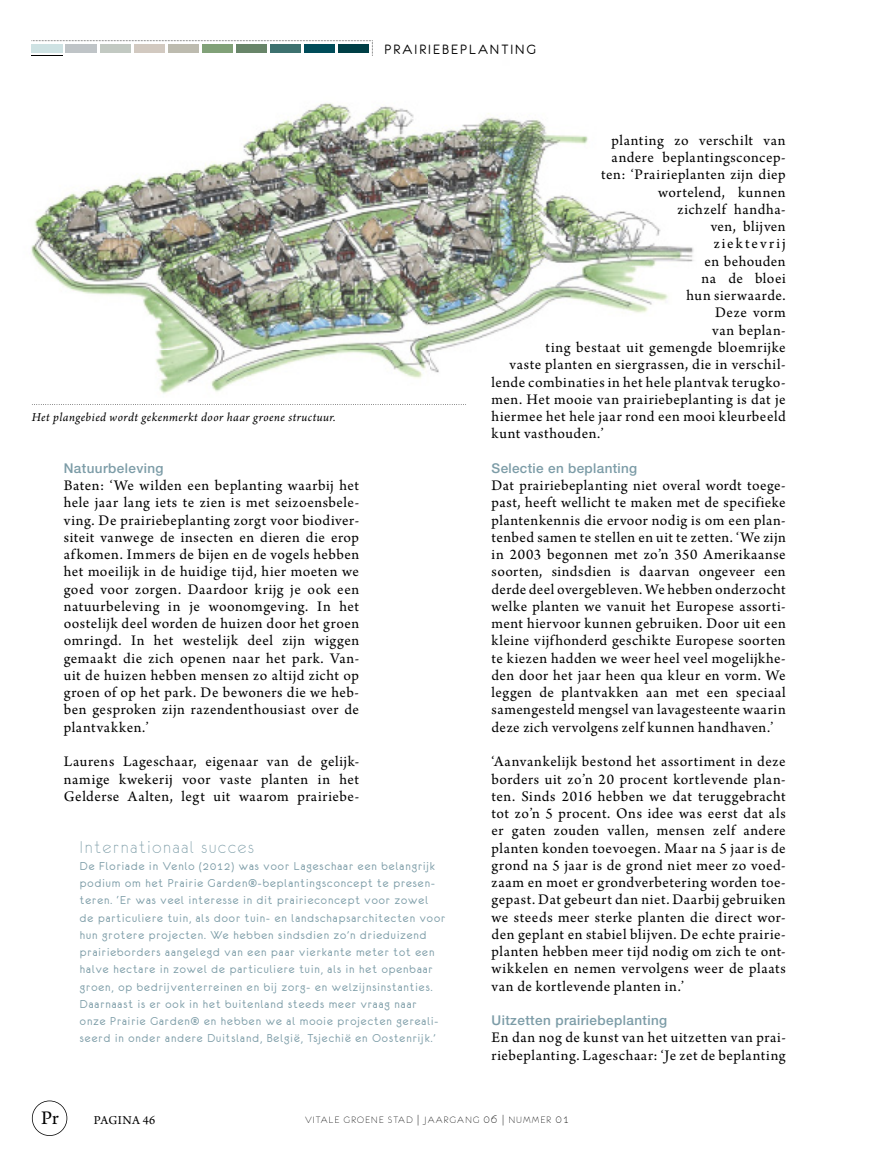
<style>
.page{position:relative;width:872px;height:1170px;background:#fff}
.page>*{position:absolute;margin:0;border:0;box-sizing:border-box;transform-origin:0 0}
.t1{font:20.25px "Arno Pro";color:#000}
.t2{font:19.5px "Eurofurencelight";letter-spacing:.095em;color:#7c9ca7}
.t3{font:15.45px/17.2px "Arno Pro";letter-spacing:.035em;color:#000;text-align:justify}
.t4{font:15.45px "Arno Pro";letter-spacing:.135em;color:#000}
.t5{font:15px "Eurofurenceregular";letter-spacing:.14em;color:#000}
.t6{font:500 13.5px "Helvetica Neue LT";letter-spacing:.03em;color:#7c9ca7}
.t7{font:12.75px/17.2px "Eurofurenceregular";letter-spacing:.08em;color:#7c9ca7}
.t8{font:italic 12.75px "Arno Pro";letter-spacing:.035em;color:#000}
.t9{font:12.75px "Arno Pro";letter-spacing:.025em;color:#000}
.t10{font:10.5px "Eurofurencelight";letter-spacing:.12em;color:#000}
.s1{font-size:13.5px}
.s2{font-size:12.75px}
</style>
<div class="page">
<img style="left:31px;top:40px;width:663px;height:354px">
<svg style="left:32px;top:1100px;width:35px;height:35px"></svg>
<svg style="left:32px;top:40px;width:341px;height:16px"></svg>
<svg style="left:32px;top:404px;width:434px;height:1px"></svg>
<p class="t5" style="left:384px;top:42px;width:153px">PRAIRIEBEPLANTING</p>
<p class="t8" style="left:32px;top:410px;width:305px">Het plangebied wordt gekenmerkt door haar groene structuur.</p>
<p class="t6" style="left:64px;top:460px;width:101px">Natuurbeleving</p>
<p class="t3" style="left:64px;top:477px;width:297px">Baten: ‘We wilden een beplanting waarbij het hele jaar lang iets te zien is met seizoensbele&shy;ving. De prairiebeplanting zorgt voor biodiver&shy;siteit vanwege de insecten en dieren die erop afkomen. Immers de bijen en de vogels hebben het moeilijk in de huidige tijd, hier moeten we goed voor zorgen. Daardoor krijg je ook een natuurbeleving in je woonomgeving. In het oostelijk deel worden de huizen door het groen omringd. In het westelijk deel zijn wiggen gemaakt die zich openen naar het park. Van&shy;uit de huizen hebben mensen zo altijd zicht op groen of op het park. De bewoners die we heb&shy;ben gesproken zijn razendenthousiast over de plantvakken.’</p>
<p class="t3" style="left:64px;top:753px;width:297px">Laurens Lageschaar, eigenaar van de gelijk&shy;namige kwekerij voor vaste planten in het Gelderse Aalten, legt uit waarom prairiebe-</p>
<p class="t2" style="left:80px;top:836px;width:175px">Internationaal succes</p>
<p class="t7" style="left:80px;top:857px;width:367px">De Floriade in Venlo (2012) was voor Lageschaar een belangrijk podium om het Prairie Garden®-beplantingsconcept te presen&shy;teren. ‘Er was veel interesse in dit prairieconcept voor zowel<br>de particuliere tuin, als door tuin- en landschapsarchitecten voor hun grotere projecten. We hebben sindsdien zo’n drieduizend prairieborders aangelegd van een paar vierkante meter tot een halve hectare in zowel de particuliere tuin, als in het openbaar groen, op bedrijventerreinen en bij zorg- en welzijnsinstanties.<br>Daarnaast is er ook in het buitenland steeds meer vraag naar onze Prairie Garden® en hebben we al mooie projecten gereali&shy;seerd in onder andere Duitsland, België, Tsjechië en Oostenrijk.’</p>
<p class="t3" style="left:611px;top:132px;width:176px">planting zo verschilt van</p>
<p class="t3" style="left:611px;top:150px;width:175px">andere beplantingsconcep-</p>
<p class="t3" style="left:601px;top:167px;width:186px">ten: ‘Prairieplanten zijn diep</p>
<p class="t3" style="left:658px;top:184px;width:129px">wortelend, kunnen</p>
<p class="t3" style="left:677px;top:201px;width:109px">zichzelf handha-</p>
<p class="t3" style="left:710px;top:219px;width:76px">ven, blijven</p>
<p class="t4" style="left:713px;top:235px;width:74px">ziektevrij</p>
<p class="t3" style="left:704px;top:253px;width:83px">en behouden</p>
<p class="t3" style="left:701px;top:270px;width:86px">na de bloei</p>
<p class="t3" style="left:686px;top:288px;width:100px">hun sierwaarde.</p>
<p class="t3" style="left:715px;top:305px;width:72px">Deze vorm</p>
<p class="t3" style="left:712px;top:322px;width:75px">van beplan-</p>
<p class="t3" style="left:545px;top:339px;width:242px">ting bestaat uit gemengde bloemrijke</p>
<p class="t3" style="left:509px;top:357px;width:277px">vaste planten en siergrassen, die in verschil-</p>
<p class="t3" style="left:491px;top:374px;width:295px">lende combinaties in het hele plantvak terugko-</p>
<p class="t3" style="left:491px;top:391px;width:295px">men. Het mooie van prairiebeplanting is dat je</p>
<p class="t3" style="left:491px;top:408px;width:295px">hiermee het hele jaar rond een mooi kleurbeeld</p>
<p class="t3" style="left:491px;top:426px;width:113px">kunt vasthouden.’</p>
<p class="t6" style="left:491px;top:460px;width:147px">Selectie en beplanting</p>
<p class="t3" style="left:491px;top:477px;width:296px">Dat prairiebeplanting niet overal wordt toege&shy;past, heeft wellicht te maken met de specifieke plantenkennis die ervoor nodig is om een plan&shy;tenbed samen te stellen en uit te zetten. ‘We zijn in 2003 begonnen met zo’n 350 Amerikaanse soorten, sindsdien is daarvan ongeveer een derde deel overgebleven. We hebben onderzocht welke planten we vanuit het Europese assorti&shy;ment hiervoor kunnen gebruiken. Door uit een kleine vijfhonderd geschikte Europese soorten te kiezen hadden we weer heel veel mogelijkhe&shy;den door het jaar heen qua kleur en vorm. We leggen de plantvakken aan met een speciaal samengesteld mengsel van lavagesteente waarin deze zich vervolgens zelf kunnen handhaven.’</p>
<p class="t3" style="left:491px;top:753px;width:296px">‘Aanvankelijk bestond het assortiment in deze borders uit zo’n 20 procent kortlevende plan&shy;ten. Sinds 2016 hebben we dat teruggebracht tot zo’n 5 procent. Ons idee was eerst dat als er gaten zouden vallen, mensen zelf andere planten konden toevoegen. Maar na 5 jaar is de grond na 5 jaar is de grond niet meer zo voed&shy;zaam en moet er grondverbetering worden toe&shy;gepast. Dat gebeurt dan niet. Daarbij gebruiken we steeds meer sterke planten die direct wor&shy;den geplant en stabiel blijven. De echte prairie&shy;planten hebben meer tijd nodig om zich te ont&shy;wikkelen en nemen vervolgens weer de plaats van de kortlevende planten in.’</p>
<p class="t6" style="left:491px;top:1012px;width:177px">Uitzetten prairiebeplanting</p>
<p class="t3" style="left:491px;top:1029px;width:296px">En dan nog de kunst van het uitzetten van prai&shy;riebeplanting. Lageschaar: ‘Je zet de beplanting</p>
<h1 class="t1" style="left:41px;top:1105px;width:19px">Pr</h1>
<p class="t9" style="left:94px;top:1112px;width:63px">PAGINA 46</p>
<p class="t10" style="left:305px;top:1114px;width:265px">VITALE GROENE STAD <span class="s1">|</span> JAARGANG <span class="s2">06</span> <span class="s1">|</span> NUMMER <span class="s2">01</span></p>
</div>
